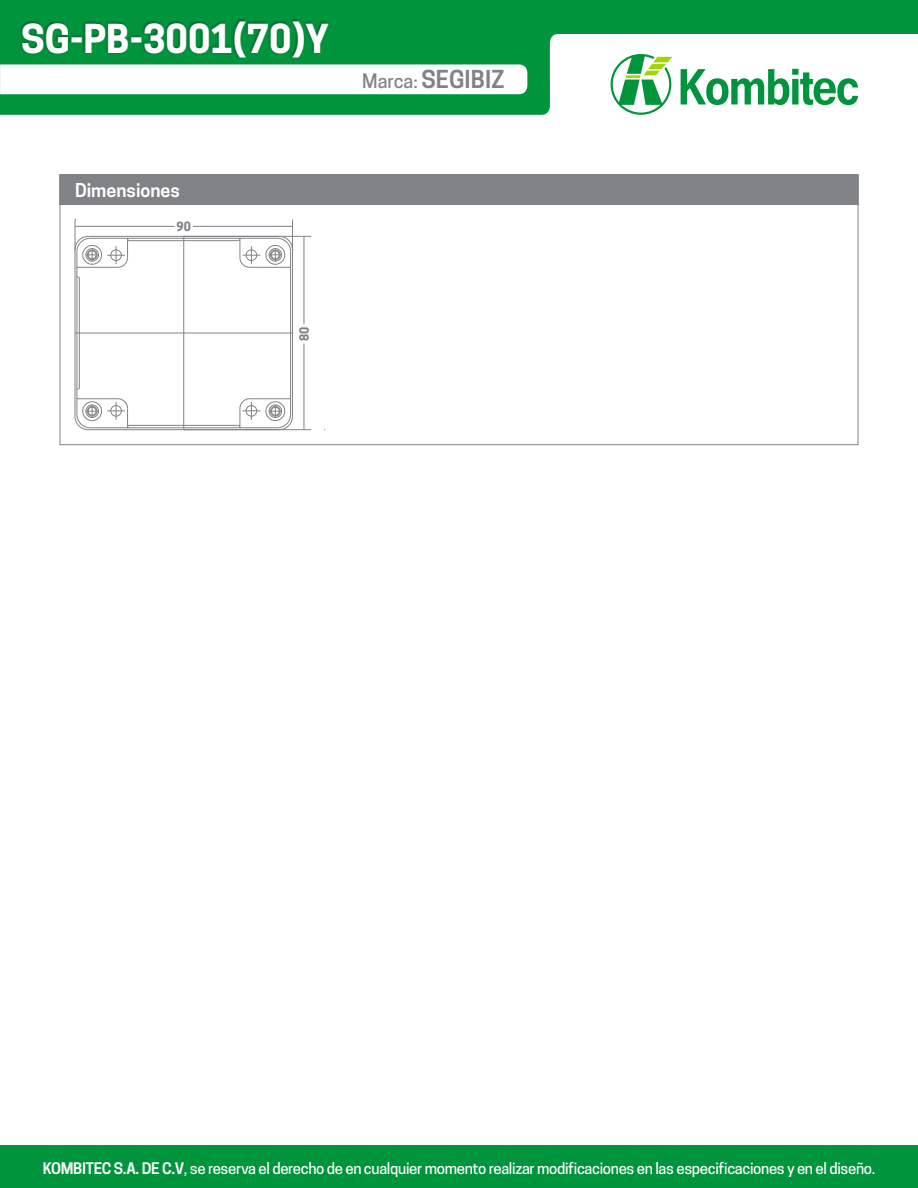
<style>
.page{position:relative;width:918px;height:1188px;background:#fff}
.page>*{position:absolute;margin:0;border:0;box-sizing:border-box;transform-origin:0 0}
.t1{font:700 37.5px "Cooper Hewitt";color:#fff}
.t2{font:600 23.25px "Cooper Hewitt";color:#808285}
.t3{font:600 18px "Cooper Hewitt";color:#fff}
.t4{font:500 15px "Cooper Hewitt";letter-spacing:-.02em;color:#fff}
.t5{font:700 12px "Cooper Hewitt";color:#808285}
.s1{font-weight:500;font-size:18.75px}
.s2{font-weight:600}
</style>
<div class="page">
<svg style="left:0;top:0;width:918px;height:115px;fill:#00943d"></svg>
<img style="left:16px;top:14px;width:455px;height:50px">
<svg style="left:0;top:64px;width:527px;height:30px"></svg>
<svg style="left:681px;top:69px;width:177px;height:36px"></svg>
<svg style="left:611px;top:54px;width:62px;height:61px"></svg>
<div style="left:0;top:1146px;width:918px;height:42px;background:#00943d"></div>
<div style="left:60px;top:174px;width:798px;height:31px;background:#808285"></div>
<div style="left:60px;top:204px;width:798px;height:241px;background:#fff;border:1px solid #808285"></div>
<hr style="left:88px;top:236px;width:96px;height:1px;background:#808285">
<hr style="left:75px;top:250px;width:1px;height:83px;background:#808285">
<hr style="left:77px;top:267px;width:41px;height:1px;background:#808285">
<hr style="left:77px;top:252px;width:1px;height:81px;background:#808285">
<hr style="left:90px;top:238px;width:94px;height:1px;background:#808285">
<hr style="left:129px;top:240px;width:55px;height:1px;background:#808285">
<div style="left:83px;top:245px;width:19px;height:19px;border:1px solid #808285;border-radius:50%"></div>
<hr style="left:79px;top:278px;width:1px;height:55px;background:#808285">
<hr style="left:292px;top:250px;width:1px;height:83px;background:#808285">
<hr style="left:290px;top:252px;width:1px;height:81px;background:#808285">
<hr style="left:184px;top:238px;width:93px;height:1px;background:#808285">
<hr style="left:184px;top:240px;width:55px;height:1px;background:#808285">
<hr style="left:88px;top:429px;width:96px;height:1px;background:#808285">
<hr style="left:75px;top:333px;width:1px;height:83px;background:#808285">
<hr style="left:77px;top:333px;width:1px;height:81px;background:#808285">
<hr style="left:90px;top:428px;width:94px;height:1px;background:#808285">
<hr style="left:129px;top:425px;width:55px;height:1px;background:#808285">
<hr style="left:79px;top:333px;width:1px;height:55px;background:#808285">
<hr style="left:292px;top:333px;width:1px;height:83px;background:#808285">
<hr style="left:290px;top:333px;width:1px;height:81px;background:#808285">
<hr style="left:184px;top:428px;width:93px;height:1px;background:#808285">
<hr style="left:184px;top:425px;width:55px;height:1px;background:#808285">
<hr style="left:250px;top:267px;width:41px;height:1px;background:#808285">
<div style="left:266px;top:245px;width:19px;height:19px;border:1px solid #808285;border-radius:50%"></div>
<hr style="left:77px;top:399px;width:41px;height:1px;background:#808285">
<svg style="left:75px;top:405px;width:24px;height:25px"></svg>
<div style="left:86px;top:405px;width:13px;height:13px;border:1px solid #808285;border-radius:50%"></div>
<div style="left:83px;top:402px;width:19px;height:19px;border:1px solid #808285;border-radius:50%"></div>
<hr style="left:250px;top:399px;width:41px;height:1px;background:#808285">
<svg style="left:269px;top:405px;width:24px;height:24px"></svg>
<div style="left:269px;top:405px;width:13px;height:13px;border:1px solid #808285;border-radius:50%"></div>
<div style="left:266px;top:402px;width:19px;height:19px;border:1px solid #808285;border-radius:50%"></div>
<hr style="left:75px;top:333px;width:217px;height:1px;background:#808285">
<hr style="left:183px;top:236px;width:1px;height:194px;background:#808285">
<svg style="left:107px;top:238px;width:22px;height:30px"></svg>
<svg style="left:238px;top:238px;width:22px;height:30px"></svg>
<svg style="left:107px;top:398px;width:22px;height:30px"></svg>
<svg style="left:238px;top:398px;width:22px;height:30px"></svg>
<hr style="left:184px;top:236px;width:127px;height:1px;background:#808285">
<hr style="left:184px;top:429px;width:127px;height:1px;background:#808285">
<hr style="left:304px;top:344px;width:1px;height:86px;background:#808285">
<hr style="left:304px;top:236px;width:1px;height:88px;background:#808285">
<hr style="left:292px;top:219px;width:1px;height:31px;background:#808285">
<hr style="left:75px;top:219px;width:1px;height:31px;background:#808285">
<hr style="left:75px;top:226px;width:99px;height:1px;background:#808285">
<hr style="left:193px;top:226px;width:99px;height:1px;background:#808285">
<svg style="left:269px;top:236px;width:23px;height:25px"></svg>
<svg style="left:75px;top:236px;width:24px;height:25px"></svg>
<h1 class="t1" style="left:21px;top:16px;width:309px">SG-PB-3001(70)Y</h1>
<h2 class="t2" style="left:362px;top:66px;width:144px"><span class="s1">Marca:</span> SEGIBIZ</h2>
<p class="t3" style="left:75px;top:179px;width:107px">Dimensiones</p>
<p class="t5" style="left:177px;top:220px;width:16px">90</p>
<p class="t5" style="left:297px;top:341px;width:16px;rotate:-90deg">80</p>
<p class="t4" style="left:43px;top:1159px;width:834px"><span class="s2">KOMBITEC S.A. DE C.V</span>, se reserva el derecho de en cualquier momento realizar modificaciones en las especificaciones y en el diseño.</p>
</div>
